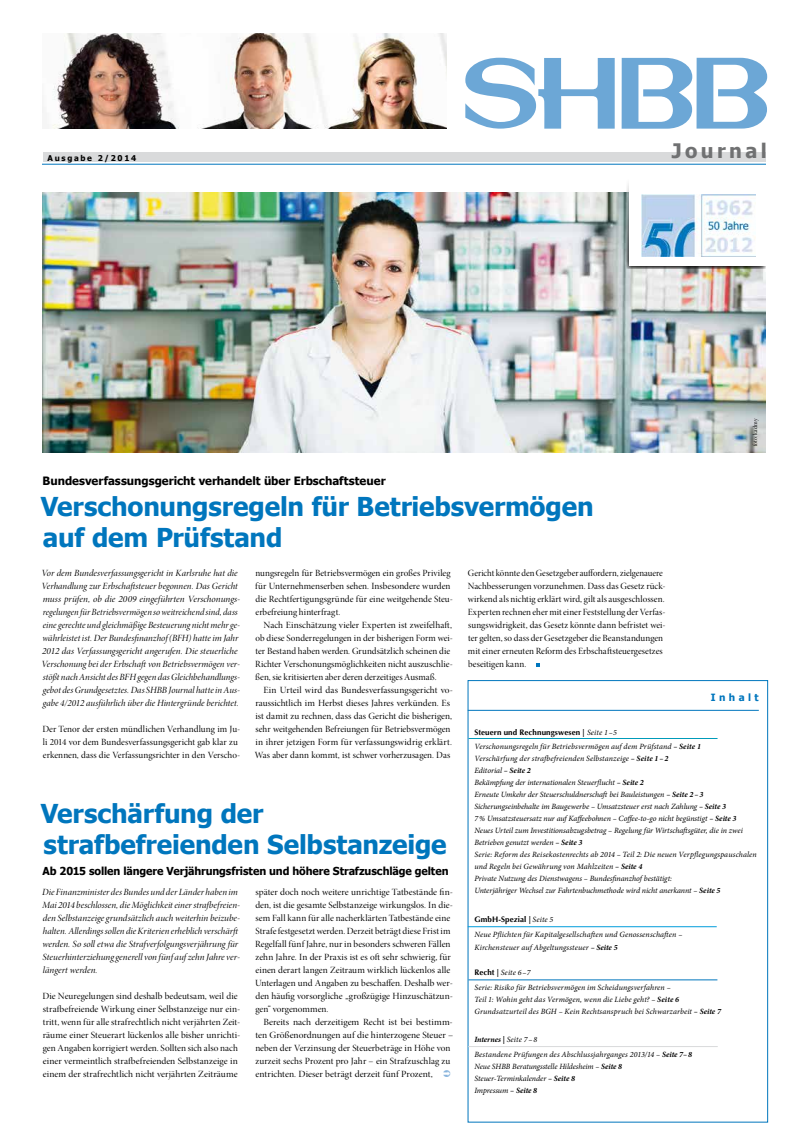
<style>
.page{position:relative;width:808px;height:1134px;background:#fff}
.page>*{position:absolute;margin:0;border:0;box-sizing:border-box;transform-origin:0 0}
.t1{font:700 26px/31px "Tahoma";letter-spacing:-.005em;color:#0076bd}
.t2{font:700 20px "Tahoma";letter-spacing:.17em;color:#707172}
.t3{font:700 11.5px "Tahoma";color:#000}
.t4{font:700 11px "Tahoma";letter-spacing:-.01em;color:#000}
.t5{font:700 10px "Tahoma";letter-spacing:.34em;color:#0076bd}
.t6{font:9.5px/13px "Minion Pro Disp";color:#000}
.t7{font:9.5px/13px "Minion Pro It Disp";letter-spacing:.005em;color:#000}
.t8{font:9.5px/13px "Minion Pro Disp";color:#000;scale:1.04 1}
.t9{font:9.5px/13px "Minion Pro Disp";color:#000;scale:1.05 1}
.t10{font:italic 8px/12px "Minion Pro";letter-spacing:.005em;color:#000}
.t11{font:700 8px "Optima LT Std";letter-spacing:.01em;color:#000}
.t12{font:700 8px "Tahoma";letter-spacing:.21em;color:#000}
.t13{font:6px "Minion Pro Disp";letter-spacing:.01em;color:#000}
.s1{font-family:"Minion Pro"}
.s2{font-family:"Minion Pro";font-weight:400;font-style:italic}
.s3{font-weight:700}
.s4{font-family:"Optima LT Std";font-weight:700;font-style:normal}
.s5{font-weight:700;font-style:normal}
</style>
<div class="page">
<div style="left:43px;top:153px;width:722px;height:9px;background:#d9dadb"></div>
<hr style="left:43px;top:164px;width:722px;height:1px;background:#0076bd">
<svg style="left:465px;top:58px;width:150px;height:71px"></svg>
<svg style="left:622px;top:58px;width:145px;height:71px"></svg>
<img style="left:43px;top:193px;width:722px;height:260px">
<img style="left:43px;top:33px;width:404px;height:96px">
<div style="left:468px;top:680px;width:300px;height:442px;border:1px solid #0076bd"></div>
<hr style="left:469px;top:738px;width:248px;height:1px;background:#009bba">
<svg style="left:626px;top:184px;width:139px;height:84px"></svg>
<div style="left:629px;top:169px;width:138px;height:97px;background:#fff"></div>
<hr style="left:468px;top:980px;width:249px;height:1px;background:#0076bd">
<img style="left:641px;top:195px;width:115px;height:61px">
<hr style="left:468px;top:710px;width:291px;height:1px;background:#0076bd">
<hr style="left:468px;top:1046px;width:250px;height:1px;background:#d9dadb">
<svg style="left:536px;top:663px;width:4px;height:4px"></svg>
<hr style="left:468px;top:926px;width:249px;height:1px;background:#009cdc">
<p class="t12" style="left:48px;top:152px;width:90px">Ausgabe 2/2014</p>
<h2 class="t2" style="left:672px;top:137px;width:97px">Journal</h2>
<p class="t13" style="left:752px;top:446px;width:29px;rotate:-90deg">foto: kadmy</p>
<p class="t3" style="left:43px;top:473px;width:345px">Bundesverfassungsgericht verhandelt über Erbschaftsteuer</p>
<h1 class="t1" style="left:41px;top:490px;width:554px">Verschonungsregeln für Betriebsvermögen auf dem Prüfstand</h1>
<p class="t7" style="left:41px;top:567px;width:200px">Vor dem Bundesverfassungsgericht in Karlsruhe hat die Verhandlung zur Erbschaftsteuer begonnen. Das Gericht muss prüfen, ob die 2009 eingeführten Verschonungs&shy;regelungen für Betriebsvermögen so weitreichend sind, dass eine gerechte und gleichmäßige Besteuerung nicht mehr ge&shy;währleistet ist. Der Bundesfinanzhof (BFH) hatte im Jahr 2012 das Verfassungsgericht angerufen. Die steuerliche Verschonung bei der Erbschaft von Betriebsvermögen ver&shy;stößt nach Ansicht des BFH gegen das Gleichbehandlungs&shy;gebot des Grundgesetztes. Das SHBB Journal hatte in Aus&shy;gabe 4/2012 ausführlich über die Hintergründe berichtet.</p>
<p class="t6" style="left:42px;top:723px;width:199px">Der Tenor der ersten mündlichen Verhandlung im Ju&shy;li 2014 vor dem Bundesverfassungsgericht gab klar zu erkennen, dass die Verfassungsrichter in den Verscho-</p>
<p class="t6" style="left:255px;top:567px;width:199px">nungsregeln für Betriebsvermögen ein großes Privileg für Unternehmenserben sehen. Insbesondere wurden die Rechtfertigungsgründe für eine weitgehende Steu&shy;erbefreiung hinterfragt.</p>
<p class="t6" style="left:255px;top:619px;width:199px;text-indent:8px">Nach Einschätzung vieler Experten ist zweifelhaft, ob diese Sonderregelungen in der bisherigen Form wei&shy;ter Bestand haben werden. Grundsätzlich scheinen die Richter Verschonungsmöglichkeiten nicht auszuschlie&shy;ßen, sie kritisierten aber deren derzeitiges Ausmaß.</p>
<p class="t6" style="left:255px;top:684px;width:200px;text-indent:9px">Ein Urteil wird das Bundesverfassungsgericht vo&shy;raussichtlich im Herbst dieses Jahres verkünden. Es ist damit zu rechnen, dass das Gericht die bisherigen, sehr weitgehenden Befreiungen für Betriebsvermögen in ihrer jetzigen Form für verfassungswidrig erklärt.<br>Was aber dann kommt, ist schwer vorherzusagen. Das</p>
<p class="t6" style="left:468px;top:567px;width:199px">Gericht könnte den Gesetzgeber auffordern, zielgenauere Nachbesserungen vorzunehmen. Dass das Gesetz rück&shy;wirkend als nichtig erklärt wird, gilt als ausgeschlossen.<br>Experten rechnen eher mit einer Feststellung der Verfas&shy;sungswidrigkeit, das Gesetz könnte dann befristet wei&shy;ter gelten, so dass der Gesetzgeber die Beanstandungen mit einer erneuten Reform des Erbschaftsteuergesetzes beseitigen kann.</p>
<p class="t5" style="left:711px;top:690px;width:49px">Inhalt</p>
<p class="t11" style="left:474px;top:727px;width:144px">Steuern und Rechnungswesen <span class="s1">|</span> <span class="s2">Seite 1 –5</span></p>
<p class="t10" style="left:474px;top:741px;width:284px">Verschonungsregeln für Betriebsvermögen auf dem Prüfstand <span class="s3">– Seite 1<br></span>Verschärfung der strafbefreienden Selbstanzeige <span class="s3">– Seite 1–2<br></span>Editorial <span class="s3">– Seite 2<br></span>Bekämpfung der internationalen Steuerflucht <span class="s3">– Seite 2<br></span>Erneute Umkehr der Steuerschuldnerschaft bei Bauleistungen <span class="s3">– Seite 2–3<br></span>Sicherungseinbehalte im Baugewerbe – Umsatzsteuer erst nach Zahlung <span class="s3">– Seite 3<br></span>7% Umsatzsteuersatz nur auf Kaffeebohnen – Coffee-to-go nicht begünstigt <span class="s3">– Seite 3<br></span>Neues Urteil zum Investitionsabzugsbetrag – Regelung für Wirtschaftsgüter, die in zwei Betrieben genutzt werden <span class="s3">– Seite 3<br></span>Serie: Reform des Reisekostenrechts ab 2014 – Teil 2: Die neuen Verpflegungspauschalen und Regeln bei Gewährung von Mahlzeiten <span class="s3">– Seite 4<br></span>Private Nutzung des Dienstwagens – Bundesfinanzhof bestätigt:<br>Unterjähriger Wechsel zur Fahrtenbuchmethode wird nicht anerkannt – <span class="s3">Seite 5</span></p>
<p class="t11" style="left:474px;top:915px;width:80px">GmbH-Spezial <span class="s1">|</span> <span class="s2">Seite 5</span></p>
<p class="t10" style="left:474px;top:928px;width:209px;line-height:13px">Neue Pflichten für Kapitalgesellschaften und Genossenschaften –<br>Kirchensteuer auf Abgeltungssteuer <span class="s3">– Seite 5</span></p>
<p class="t10" style="left:474px;top:965px;width:198px;line-height:14.8px"><span class="s4">Recht</span> <span class="s5">|</span> Seite 6–7<br>Serie: Risiko für Betriebsvermögen im Scheidungsverfahren –</p>
<p class="t10" style="left:474px;top:994px;width:248px">Teil 1: Wohin geht das Vermögen, wenn die Liebe geht? – <span class="s3">Seite 6<br></span>Grundsatzurteil des BGH – Kein Rechtsanspruch bei Schwarzarbeit <span class="s3">– Seite 7</span></p>
<p class="t10" style="left:474px;top:1032px;width:219px;line-height:14.8px"><span class="s3">Internes</span> <span class="s5">|</span> Seite 7 –8<br>Bestandene Prüfungen des Abschlussjahrganges 2013/14 – <span class="s3">Seite 7–8</span></p>
<p class="t10" style="left:474px;top:1060px;width:149px">Neue SHBB Beratungsstelle Hildesheim – <span class="s3">Seite 8<br></span>Steuer-Terminkalender <span class="s3">– Seite 8<br></span>Impressum <span class="s3">– Seite 8</span></p>
<h1 class="t1" style="left:41px;top:796px;width:407px">Verschärfung der strafbefreienden Selbstanzeige</h1>
<p class="t4" style="left:43px;top:864px;width:408px">Ab 2015 sollen längere Verjährungsfristen und höhere Strafzuschläge gelten</p>
<p class="t8" style="left:255px;top:885px;width:192px">später doch noch weitere unrichtige Tatbestände fin&shy;den, ist die gesamte Selbstanzeige wirkungslos. In die&shy;sem Fall kann für alle nacherklärten Tatbestände eine Strafe festgesetzt werden. Derzeit beträgt diese Frist im Regelfall fünf Jahre, nur in besonders schweren Fällen zehn Jahre. In der Praxis ist es oft sehr schwierig, für einen derart langen Zeitraum wirklich lückenlos alle Unterlagen und Angaben zu beschaffen. Deshalb wer&shy;den häufig vorsorgliche „großzügige Hinzuschätzun&shy;gen“ vorgenommen.</p>
<p class="t9" style="left:255px;top:1015px;width:190px;text-indent:8px">Bereits nach derzeitigem Recht ist bei bestimm&shy;ten Größenordnungen auf die hinterzogene Steuer – neben der Verzinsung der Steuerbeträge in Höhe von zurzeit sechs Prozent pro Jahr – ein Strafzuschlag zu entrichten. Dieser beträgt derzeit fünf Prozent,</p>
<p class="t7" style="left:42px;top:885px;width:200px">Die Finanzminister des Bundes und der Länder haben im Mai 2014 beschlossen, die Möglichkeit einer strafbefreien&shy;den Selbstanzeige grundsätzlich auch weiterhin beizube&shy;halten. Allerdings sollen die Kriterien erheblich verschärft werden. So soll etwa die Strafverfolgungsverjährung für Steuerhinterziehung generell von fünf auf zehn Jahre ver&shy;längert werden.</p>
<p class="t6" style="left:42px;top:989px;width:199px">Die Neuregelungen sind deshalb bedeutsam, weil die strafbefreiende Wirkung einer Selbstanzeige nur ein&shy;tritt, wenn für alle strafrechtlich nicht verjährten Zeit&shy;räume einer Steuerart lückenlos alle bisher unrichti&shy;gen Angaben korrigiert werden. Sollten sich also nach einer vermeintlich strafbefreienden Selbstanzeige in einem der strafrechtlich nicht verjährten Zeiträume</p>
</div>
